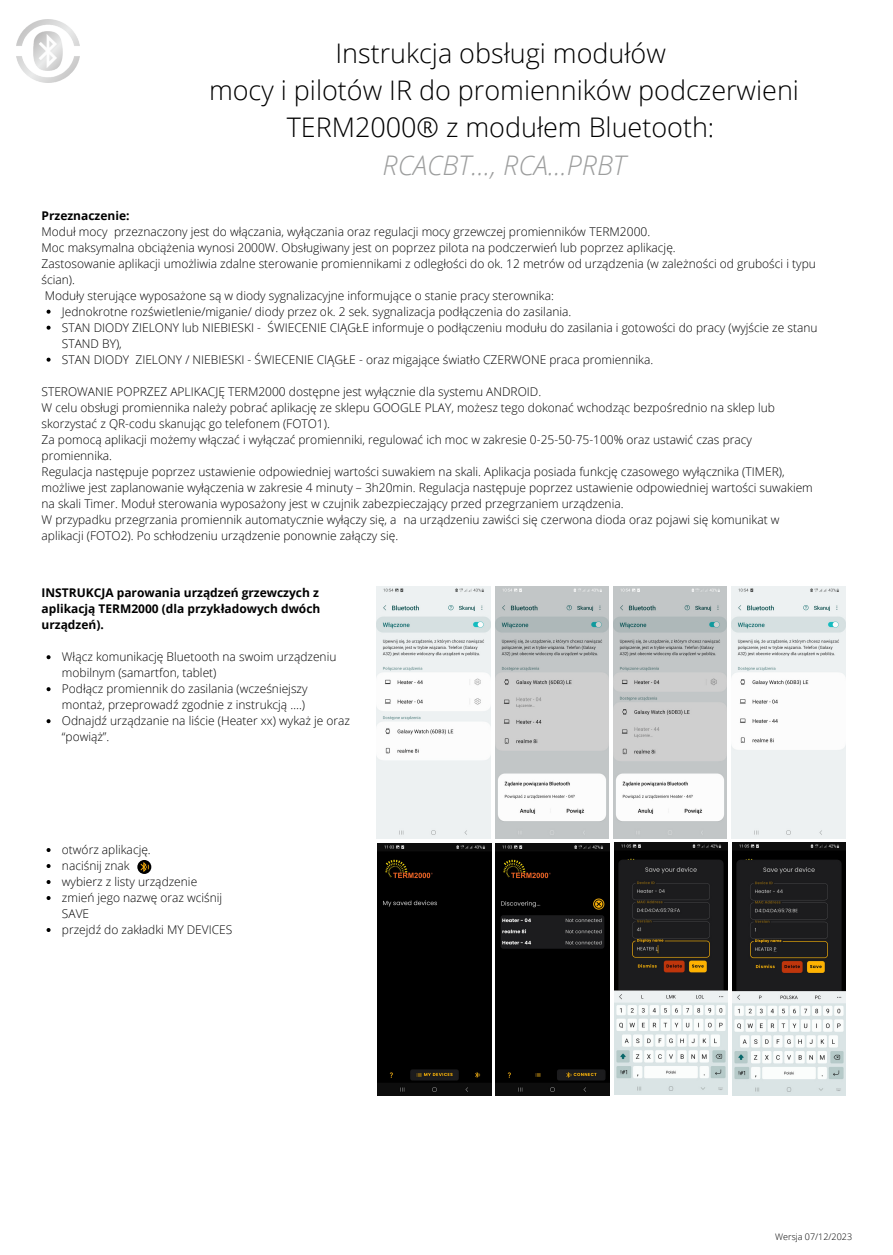
<style>
.page{position:relative;width:893px;height:1255px;background:#fff}
.page>*{position:absolute;margin:0;border:0;box-sizing:border-box;transform-origin:0 0}
.t1{font:300 27px "Open Sans";color:#000}
.t2{font:italic 300 27px "Open Sans";color:#9c9d9d}
.t3{font:300 12px/16px "Open Sans";color:#000}
.t4{font:700 12px/16px "Open Sans";color:#000}
.t5{font:300 9px "Open Sans";color:#000}
</style>
<div class="page">
<img style="left:377px;top:586px;width:113px;height:252px">
<img style="left:495px;top:586px;width:113px;height:252px">
<img style="left:613px;top:586px;width:113px;height:252px">
<img style="left:731px;top:586px;width:114px;height:252px">
<img style="left:614px;top:843px;width:113px;height:251px">
<img style="left:496px;top:843px;width:113px;height:252px">
<img style="left:732px;top:843px;width:113px;height:252px">
<svg style="left:47px;top:848px;width:4px;height:4px"></svg>
<svg style="left:47px;top:864px;width:4px;height:4px"></svg>
<svg style="left:47px;top:880px;width:4px;height:4px"></svg>
<svg style="left:47px;top:896px;width:4px;height:4px"></svg>
<svg style="left:47px;top:928px;width:4px;height:4px"></svg>
<img style="left:377px;top:843px;width:114px;height:252px">
<img style="left:137px;top:860px;width:14px;height:14px;border-radius:50%">
<svg style="left:47px;top:310px;width:4px;height:4px"></svg>
<svg style="left:47px;top:326px;width:4px;height:4px"></svg>
<svg style="left:47px;top:357px;width:4px;height:4px"></svg>
<svg style="left:47px;top:655px;width:4px;height:4px"></svg>
<svg style="left:47px;top:687px;width:4px;height:4px"></svg>
<svg style="left:47px;top:719px;width:4px;height:4px"></svg>
<img style="left:17px;top:19px;width:63px;height:63px">
<p class="t1" style="left:335px;top:34px;width:332px">Instrukcja obsługi modułów</p>
<p class="t1" style="left:209px;top:71px;width:591px">mocy i pilotów IR do promienników podczerwieni</p>
<p class="t1" style="left:287px;top:108px;width:429px">TERM2000® z modułem Bluetooth:</p>
<p class="t2" style="left:382px;top:146px;width:244px">RCACBT..., RCA...PRBT</p>
<p class="t4" style="left:42px;top:207px;width:89px">Przeznaczenie:</p>
<p class="t3" style="left:42px;top:223px;width:610px">Moduł mocy przeznaczony jest do włączania, wyłączania oraz regulacji mocy grzewczej promienników TERM2000.</p>
<p class="t3" style="left:42px;top:239px;width:635px">Moc maksymalna obciążenia wynosi 2000W. Obsługiwany jest on poprzez pilota na podczerwień lub poprzez aplikację.</p>
<p class="t3" style="left:42px;top:255px;width:775px">Zastosowanie aplikacji umożliwia zdalne sterowanie promiennikami z odległości do ok. 12 metrów od urządzenia (w zależności od grubości i typu ścian).</p>
<p class="t3" style="left:45px;top:287px;width:510px">Moduły sterujące wyposażone są w diody sygnalizacyjne informujące o stanie pracy sterownika:</p>
<p class="t3" style="left:62px;top:303px;width:511px">Jednokrotne rozświetlenie/miganie/ diody przez ok. 2 sek. sygnalizacja podłączenia do zasilania.</p>
<p class="t3" style="left:62px;top:319px;width:757px">STAN DIODY ZIELONY lub NIEBIESKI - ŚWIECENIE CIĄGŁE informuje o podłączeniu modułu do zasilania i gotowości do pracy (wyjście ze stanu<br>STAND BY),</p>
<p class="t3" style="left:62px;top:351px;width:592px">STAN DIODY ZIELONY / NIEBIESKI - ŚWIECENIE CIĄGŁE - oraz migające światło CZERWONE praca promiennika.</p>
<p class="t3" style="left:42px;top:383px;width:501px">STEROWANIE POPRZEZ APLIKACJĘ TERM2000 dostępne jest wyłącznie dla systemu ANDROID.</p>
<p class="t3" style="left:42px;top:399px;width:734px">W celu obsługi promiennika należy pobrać aplikację ze sklepu GOOGLE PLAY, możesz tego dokonać wchodząc bezpośrednio na sklep lub skorzystać z QR-codu skanując go telefonem (FOTO1).</p>
<p class="t3" style="left:42px;top:431px;width:712px">Za pomocą aplikacji możemy włączać i wyłączać promienniki, regulować ich moc w zakresie 0-25-50-75-100% oraz ustawić czas pracy promiennika.</p>
<p class="t3" style="left:42px;top:463px;width:772px">Regulacja następuje poprzez ustawienie odpowiedniej wartości suwakiem na skali. Aplikacja posiada funkcję czasowego wyłącznika (TIMER), możliwe jest zaplanowanie wyłączenia w zakresie 4 minuty – 3h20min. Regulacja następuje poprzez ustawienie odpowiedniej wartości suwakiem na skali Timer. Moduł sterowania wyposażony jest w czujnik zabezpieczający przed przegrzaniem urządzenia.</p>
<p class="t3" style="left:42px;top:511px;width:739px">W przypadku przegrzania promiennik automatycznie wyłączy się, a na urządzeniu zawiści się czerwona dioda oraz pojawi się komunikat w aplikacji (FOTO2). Po schłodzeniu urządzenie ponownie załączy się.</p>
<p class="t4" style="left:42px;top:584px;width:280px">INSTRUKCJA parowania urządzeń grzewczych z aplikacją TERM2000 (dla przykładowych dwóch urządzeń).</p>
<p class="t3" style="left:62px;top:648px;width:276px">Włącz komunikację Bluetooth na swoim urządzeniu mobilnym (samartfon, tablet)</p>
<p class="t3" style="left:62px;top:680px;width:247px">Podłącz promiennik do zasilania (wcześniejszy montaż, przeprowadź zgodnie z instrukcją ….)</p>
<p class="t3" style="left:62px;top:712px;width:290px">Odnajdź urządzanie na liście (Heater xx) wykaż je oraz “powiąż”.</p>
<p class="t3" style="left:62px;top:841px;width:90px">otwórz aplikację.</p>
<p class="t3" style="left:62px;top:857px;width:69px">naciśnij znak</p>
<p class="t3" style="left:62px;top:873px;width:137px">wybierz z listy urządzenie</p>
<p class="t3" style="left:62px;top:889px;width:162px">zmień jego nazwę oraz wciśnij<br>SAVE</p>
<p class="t3" style="left:62px;top:921px;width:172px">przejdź do zakładki MY DEVICES</p>
<p class="t5" style="left:775px;top:1230px;width:78px">Wersja 07/12/2023</p>
</div>
